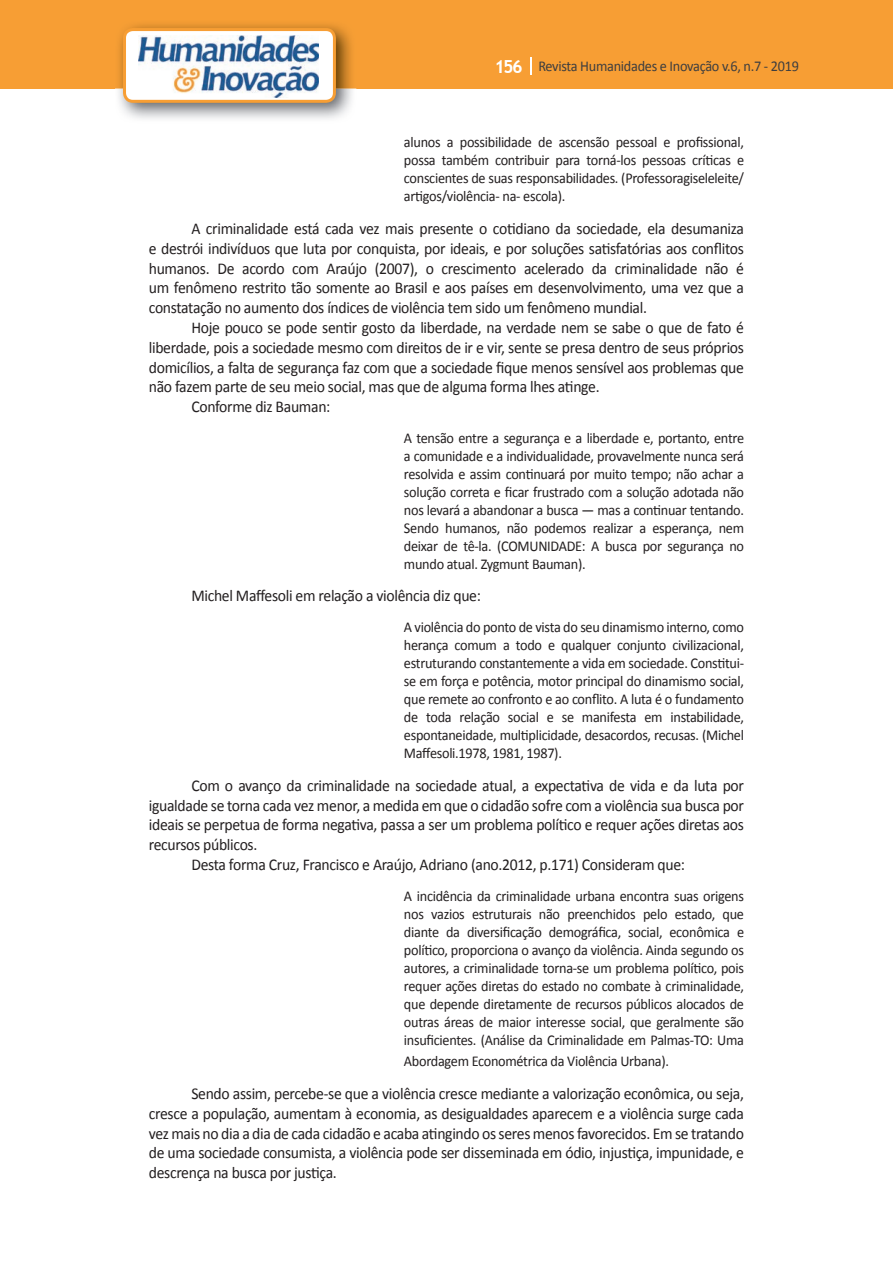
<style>
.page{position:relative;width:893px;height:1263px;background:#fff}
.page>*{position:absolute;margin:0;border:0;box-sizing:border-box;transform-origin:0 0}
.t1{font:16.5px/19.8px "Calibri";letter-spacing:-.02em;color:#231f20;text-align:justify;scale:.95 1}
.t2{font:15px/18px "Calibri";letter-spacing:-.02em;color:#231f20;text-align:justify;scale:.95 1}
.t3{font:15px "Calibri";letter-spacing:-.02em;color:#3e3e3f;scale:.95 1}
.s1{font-family:"Trebuchet MS";font-weight:700;font-size:18px;color:#fff}
</style>
<div class="page">
<div style="left:0;top:0;width:893px;height:88px;background:#f79e34"></div>
<svg style="left:530px;top:57px;width:2px;height:18px"></svg>
<img style="left:115px;top:24px;width:241px;height:95px">
<svg style="left:123px;top:28px;width:213px;height:75px"></svg>
<p class="t3" style="left:495px;top:57px;width:322px"><span class="s1">156</span> Revista Humanidades e Inovação v.6, n.7 - 2019</p>
<p class="t2" style="left:404px;top:133px;width:360px">alunos a possibilidade de ascensão pessoal e profissional, possa também contribuir para torná-los pessoas críticas e conscientes de suas responsabilidades. (Professoragiseleleite/ artigos/violência- na- escola).</p>
<p class="t1" style="left:149px;top:219px;width:628px;text-indent:43px">A criminalidade está cada vez mais presente o cotidiano da sociedade, ela desumaniza e destrói indivíduos que luta por conquista, por ideais, e por soluções satisfatórias aos conflitos humanos. De acordo com Araújo (2007), o crescimento acelerado da criminalidade não é um fenômeno restrito tão somente ao Brasil e aos países em desenvolvimento, uma vez que a constatação no aumento dos índices de violência tem sido um fenômeno mundial.</p>
<p class="t1" style="left:191px;top:318px;width:583px">Hoje pouco se pode sentir gosto da liberdade, na verdade nem se sabe o que de fato é</p>
<p class="t1" style="left:149px;top:337px;width:628px">liberdade, pois a sociedade mesmo com direitos de ir e vir, sente se presa dentro de seus próprios</p>
<p class="t1" style="left:149px;top:357px;width:628px">domicílios, a falta de segurança faz com que a sociedade fique menos sensível aos problemas que</p>
<p class="t1" style="left:149px;top:377px;width:476px">não fazem parte de seu meio social, mas que de alguma forma lhes atinge.</p>
<p class="t1" style="left:191px;top:397px;width:148px">Conforme diz Bauman:</p>
<p class="t2" style="left:404px;top:429px;width:360px">A tensão entre a segurança e a liberdade e, portanto, entre a comunidade e a individualidade, provavelmente nunca será resolvida e assim continuará por muito tempo; não achar a solução correta e ficar frustrado com a solução adotada não nos levará a abandonar a busca — mas a continuar tentando.<br>Sendo humanos, não podemos realizar a esperança, nem deixar de tê-la. (COMUNIDADE: A busca por segurança no mundo atual. Zygmunt Bauman).</p>
<p class="t1" style="left:191px;top:586px;width:306px">Michel Maffesoli em relação a violência diz que:</p>
<p class="t2" style="left:404px;top:618px;width:359px">A violência do ponto de vista do seu dinamismo interno, como herança comum a todo e qualquer conjunto civilizacional, estruturando constantemente a vida em sociedade. Constitui&shy;se em força e potência, motor principal do dinamismo social, que remete ao confronto e ao conflito. A luta é o fundamento de toda relação social e se manifesta em instabilidade, espontaneidade, multiplicidade, desacordos, recusas. (Michel Maffesoli.1978, 1981, 1987).</p>
<p class="t1" style="left:191px;top:775px;width:583px">Com o avanço da criminalidade na sociedade atual, a expectativa de vida e da luta por</p>
<p class="t1" style="left:149px;top:795px;width:628px">igualdade se torna cada vez menor, a medida em que o cidadão sofre com a violência sua busca por</p>
<p class="t1" style="left:149px;top:815px;width:628px">ideais se perpetua de forma negativa, passa a ser um problema político e requer ações diretas aos</p>
<p class="t1" style="left:149px;top:835px;width:116px">recursos públicos.</p>
<p class="t1" style="left:191px;top:855px;width:521px">Desta forma Cruz, Francisco e Araújo, Adriano (ano.2012, p.171) Consideram que:</p>
<p class="t2" style="left:404px;top:887px;width:360px">A incidência da criminalidade urbana encontra suas origens nos vazios estruturais não preenchidos pelo estado, que diante da diversificação demográfica, social, econômica e político, proporciona o avanço da violência. Ainda segundo os autores, a criminalidade torna-se um problema político, pois requer ações diretas do estado no combate à criminalidade, que depende diretamente de recursos públicos alocados de outras áreas de maior interesse social, que geralmente são insuficientes. (Análise da Criminalidade em Palmas-TO: Uma</p>
<p class="t2" style="left:404px;top:1052px;width:281px">Abordagem Econométrica da Violência Urbana).</p>
<p class="t1" style="left:149px;top:1083px;width:628px;text-indent:43px">Sendo assim, percebe-se que a violência cresce mediante a valorização econômica, ou seja, cresce a população, aumentam à economia, as desigualdades aparecem e a violência surge cada vez mais no dia a dia de cada cidadão e acaba atingindo os seres menos favorecidos. Em se tratando de uma sociedade consumista, a violência pode ser disseminada em ódio, injustiça, impunidade, e descrença na busca por justiça.</p>
</div>
